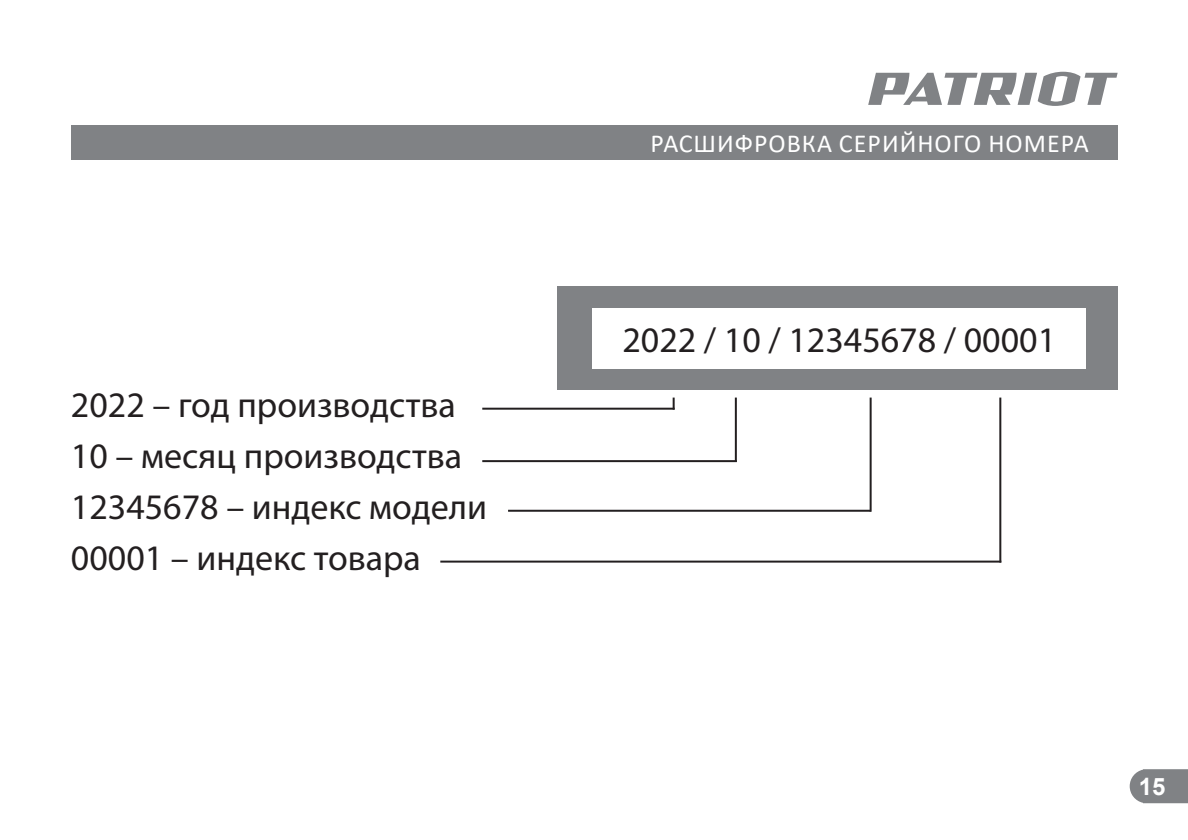
<style>
.page{position:relative;width:1188px;height:840px;background:#fff}
.page>*{position:absolute;margin:0;border:0;box-sizing:border-box;transform-origin:0 0}
.t1{font:36px/51px "Myriad Pro";color:#231f20}
.t2{font:26px "Calibri";letter-spacing:.04em;color:#fff}
.t3{font:700 24px "Arial";color:#fff}
</style>
<div class="page">
<div style="left:71px;top:126px;width:1047px;height:34px;background:#808285"></div>
<svg style="left:1130px;top:769px;width:58px;height:34px;background:#87898c"></svg>
<svg style="left:868px;top:72px;width:250px;height:34px"></svg>
<div style="left:557px;top:286px;width:561px;height:104px;background:#808285"></div>
<hr style="left:482px;top:408px;width:193px;height:2px;background:#231f20">
<hr style="left:482px;top:460px;width:255px;height:2px;background:#231f20">
<hr style="left:508px;top:510px;width:363px;height:2px;background:#231f20">
<hr style="left:440px;top:560px;width:561px;height:2px;background:#231f20">
<div style="left:593px;top:307px;width:493px;height:61px;background:#fff"></div>
<svg style="left:673px;top:397px;width:2px;height:13px"></svg>
<hr style="left:735px;top:397px;width:2px;height:65px;background:#231f20">
<hr style="left:870px;top:397px;width:2px;height:115px;background:#231f20">
<hr style="left:999px;top:397px;width:2px;height:165px;background:#231f20">
<p class="t1" style="left:71px;top:379px;width:418px">2022 – год производства<br>10 – месяц производства<br>12345678 – индекс модели<br>00001 – индекс товара</p>
<p class="t2" style="left:650px;top:126px;width:440px">РАСШИФРОВКА СЕРИЙНОГО НОМЕРА</p>
<p class="t1" style="left:622px;top:313px;width:435px">2022 / 10 / 12345678 / 00001</p>
<p class="t3" style="left:1139px;top:769px;width:28px">15</p>
</div>
